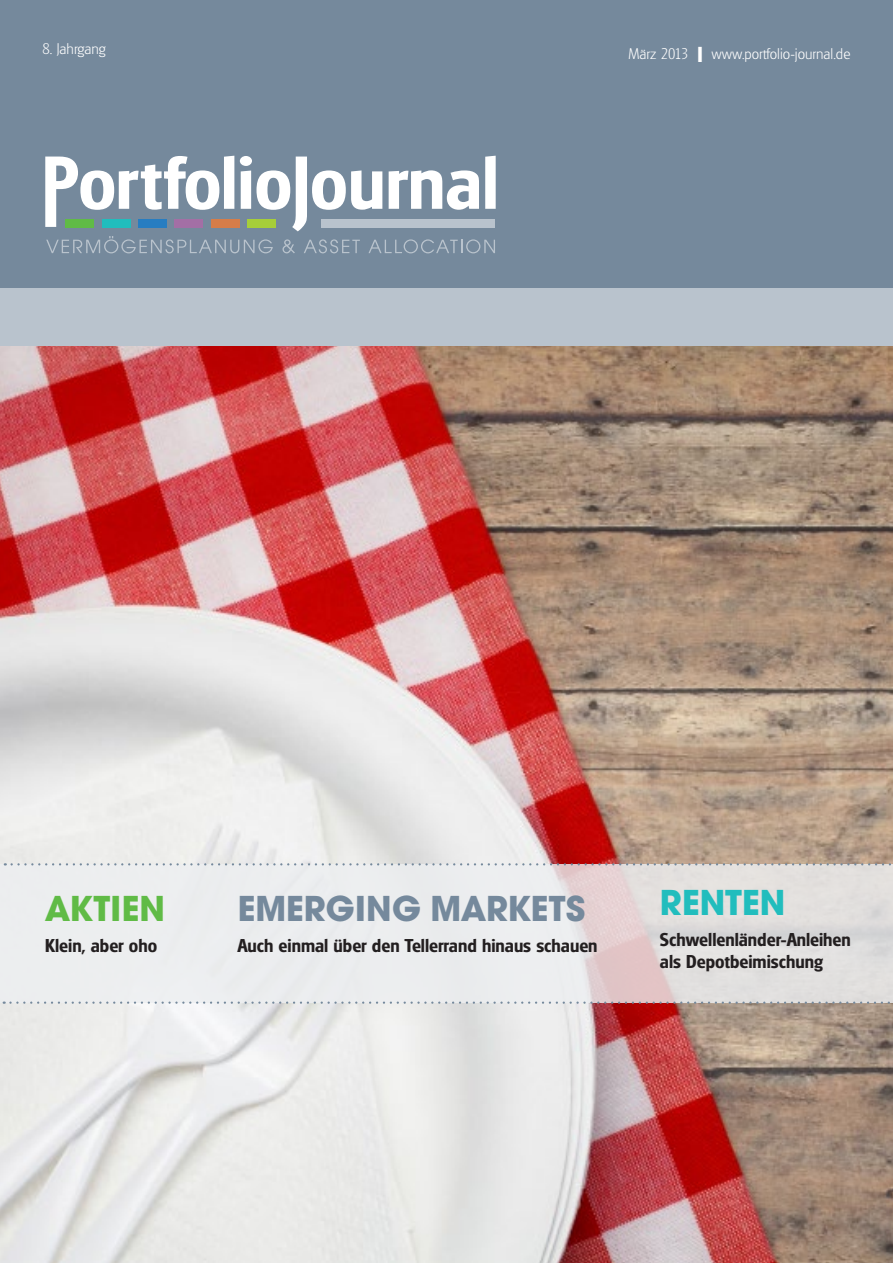
<style>
.page{position:relative;width:893px;height:1263px;background:#fff}
.page>*{position:absolute;margin:0;border:0;box-sizing:border-box;transform-origin:0 0}
.t1{font:700 37.5px "Avignon";color:#75899c}
.t2{font:700 37.5px "Avignon";color:#60bb46}
.t3{font:700 37.5px "Avignon";color:#21bdbd}
.t4{font:700 18px/22.5px "Glasgow Serial";color:#231f20}
.t5{font:200 15px "Glasgow Serial";color:#fff}
.s1{font-weight:700;font-size:21px}
</style>
<div class="page">
<img style="left:0;top:346px;width:893px;height:917px">
<div style="left:0;top:0;width:893px;height:346px;background:#75899c"></div>
<svg style="left:45px;top:156px;width:451px;height:97px"></svg>
<div style="left:0;top:288px;width:893px;height:58px;background:#b9c3cd"></div>
<svg style="left:0;top:864px;width:893px;height:139px;background:#e7e6e7"></svg>
<svg style="left:4px;top:1001px;width:889px;height:3px;background:#cccacd"></svg>
<svg style="left:12px;top:863px;width:881px;height:2px;background:#c6c1c2"></svg>
<p class="t5" style="left:43px;top:40px;width:65px">8. Jahrgang</p>
<p class="t5" style="left:629px;top:45px;width:223px">März 2013 <span class="s1">I</span> www.portfolio-journal.de</p>
<h1 class="t2" style="left:45px;top:886px;width:121px">AKTIEN</h1>
<p class="t4" style="left:45px;top:934px;width:113px">Klein, aber oho</p>
<h1 class="t1" style="left:238px;top:886px;width:349px">EMERGING MARKETS</h1>
<p class="t4" style="left:238px;top:934px;width:361px">Auch einmal über den Tellerrand hinaus schauen</p>
<h1 class="t3" style="left:660px;top:879px;width:127px">RENTEN</h1>
<p class="t4" style="left:660px;top:928px;width:192px">Schwellenländer-Anleihen als Depotbeimischung</p>
</div>
